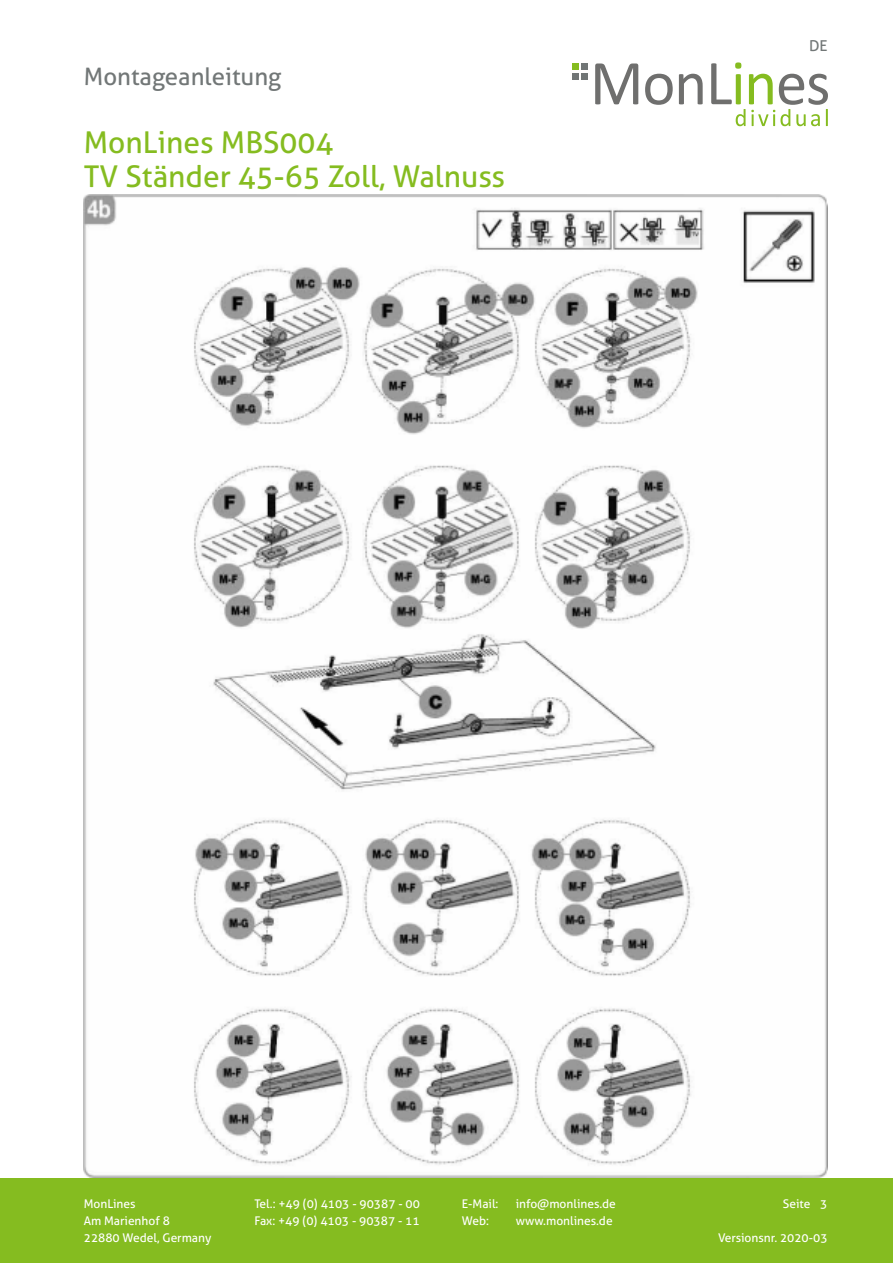
<style>
.page{position:relative;width:893px;height:1263px;background:#fff}
.page>*{position:absolute;margin:0;border:0;box-sizing:border-box;transform-origin:0 0}
.t1{font:30px/34px "Aller";color:#85bc20}
.t2{font:24px "Aller";color:#727777}
.t3{font:15px "Aller";color:#727777}
.t4{font:12px "Aller";color:#fff}
</style>
<div class="page">
<div style="left:0;top:1178px;width:893px;height:85px;background:#85bc20"></div>
<svg style="left:595px;top:63px;width:43px;height:41px"></svg>
<svg style="left:645px;top:74px;width:28px;height:31px"></svg>
<svg style="left:679px;top:74px;width:24px;height:30px"></svg>
<svg style="left:711px;top:62px;width:117px;height:64px"></svg>
<svg style="left:573px;top:64px;width:15px;height:6px"></svg>
<div style="left:573px;top:73px;width:6px;height:7px;background:#717676"></div>
<div style="left:582px;top:73px;width:6px;height:7px;background:#717676"></div>
<img style="left:84px;top:195px;width:744px;height:982px">
<h2 class="t2" style="left:84px;top:63px;width:199px">Montageanleitung</h2>
<h1 class="t1" style="left:84px;top:126px;width:423px">MonLines MBS004<br>TV Ständer 45-65 Zoll, Walnuss</h1>
<p class="t3" style="left:809px;top:37px;width:20px">DE</p>
<p class="t4" style="left:84px;top:1196px;width:53px">MonLines</p>
<p class="t4" style="left:254px;top:1196px;width:167px">Tel.: +49 (0) 4103 - 90387 - 00</p>
<p class="t4" style="left:462px;top:1196px;width:38px">E-Mail:</p>
<p class="t4" style="left:516px;top:1196px;width:102px">info@monlines.de</p>
<p class="t4" style="left:84px;top:1213px;width:88px">Am Marienhof 8</p>
<p class="t4" style="left:254px;top:1213px;width:167px">Fax: +49 (0) 4103 - 90387 - 11</p>
<p class="t4" style="left:462px;top:1213px;width:29px">Web:</p>
<p class="t4" style="left:516px;top:1213px;width:98px">www.monlines.de</p>
<p class="t4" style="left:84px;top:1230px;width:129px">22880 Wedel, Germany</p>
<p class="t4" style="left:783px;top:1196px;width:46px">Seite 3</p>
<p class="t4" style="left:718px;top:1230px;width:111px">Versionsnr. 2020-03</p>
</div>
